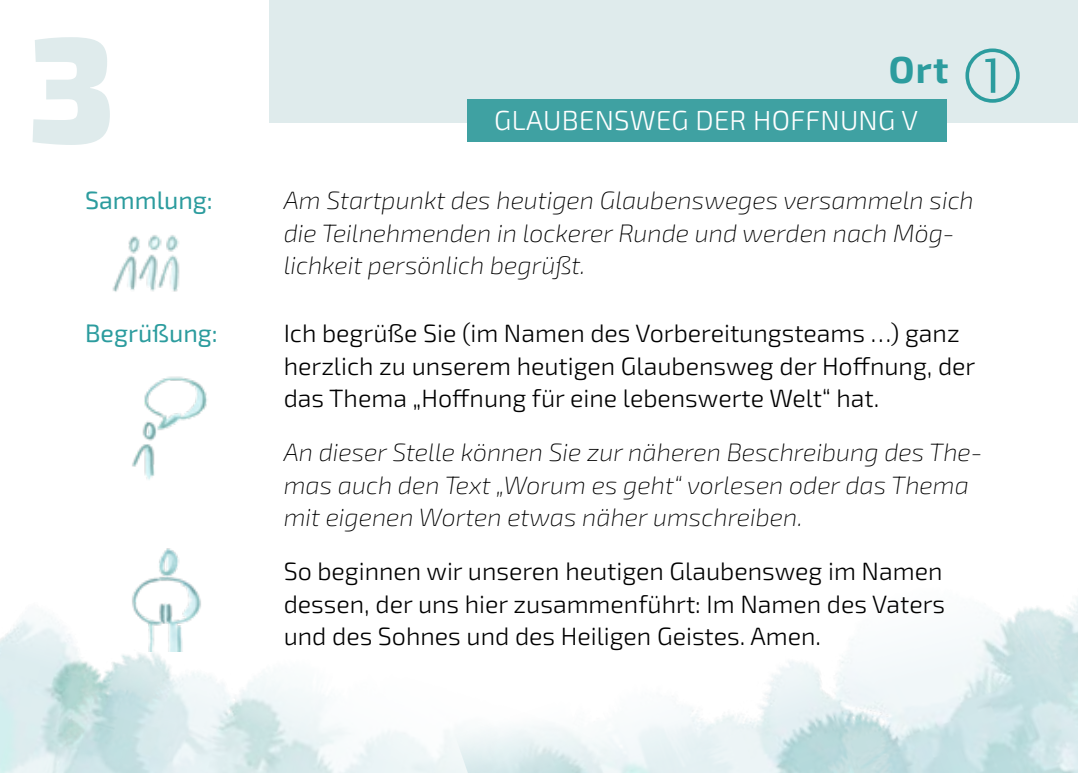
<style>
.page{position:relative;width:1078px;height:773px;background:#fff}
.page>*{position:absolute;margin:0;border:0;box-sizing:border-box;transform-origin:0 0}
.t1{font:150px "Exo 2";color:#dfebec}
.t2{font:37.5px "Exo 2";color:#2c9c9e}
.t3{font:27.5px "Exo 2";letter-spacing:.01em;color:#fff}
.t4{font:25px/32.5px "Exo 2";color:#000}
.t5{font:italic 25px/32.5px "Exo 2";color:#000}
.t6{font:25px "Exo 2";color:#2c9c9e}
</style>
<div class="page">
<img style="left:782px;top:122px;width:295px;height:650px">
<img style="left:0;top:122px;width:782px;height:650px">
<div style="left:269px;top:0;width:808px;height:122px;background:#dfebec"></div>
<div style="left:467px;top:99px;width:479px;height:43px;background:#3fa1a2"></div>
<img style="left:104px;top:219px;width:116px;height:82px">
<img style="left:107px;top:376px;width:116px;height:104px">
<img style="left:107px;top:545px;width:116px;height:106px">
<h1 class="t1" style="left:28px;top:-15px;width:88px">3</h1>
<h2 class="t2" style="left:888px;top:43px;width:61px">Ort</h2>
<p class="t3" style="left:494px;top:101px;width:425px">GLAUBENSWEG DER HOFFNUNG V</p>
<p class="t6" style="left:85px;top:183px;width:129px">Sammlung:</p>
<p class="t5" style="left:283px;top:183px;width:691px">Am Startpunkt des heutigen Glaubensweges versammeln sich die Teilnehmenden in lockerer Runde und werden nach Mög&shy;lichkeit persönlich begrüßt.</p>
<p class="t6" style="left:85px;top:316px;width:134px">Begrüßung:</p>
<p class="t4" style="left:283px;top:316px;width:693px">Ich begrüße Sie (im Namen des Vorbereitungsteams …) ganz herzlich zu unserem heutigen Glaubensweg der Hoffnung, der das Thema „Hoffnung für eine lebenswerte Welt“ hat.</p>
<p class="t5" style="left:283px;top:435px;width:700px">An dieser Stelle können Sie zur näheren Beschreibung des The&shy;mas auch den Text „Worum es geht“ vorlesen oder das Thema mit eigenen Worten etwas näher umschreiben.</p>
<p class="t4" style="left:283px;top:554px;width:663px;text-align:justify">So beginnen wir unseren heutigen Glaubensweg im Namen dessen, der uns hier zusammenführt: Im Namen des Vaters und des Sohnes und des Heiligen Geistes. Amen.</p>
</div>
